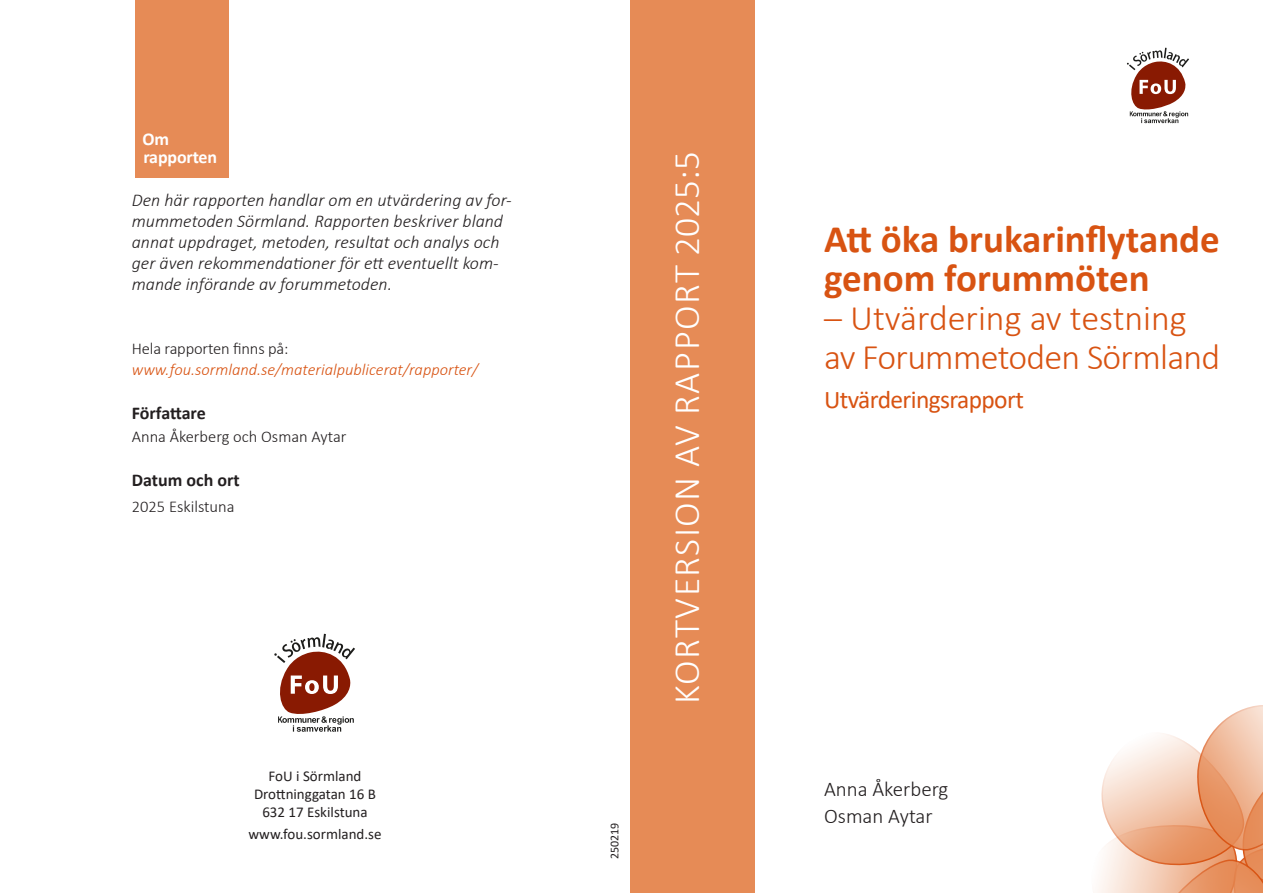
<style>
.page{position:relative;width:1263px;height:893px;background:#fff}
.page>*{position:absolute;margin:0;border:0;box-sizing:border-box;transform-origin:0 0}
.Rubrik_1{font:700 39px/39px "Calibri";color:#d85312}
.t1{font:300 37.5px "Calibri";letter-spacing:.04em;color:#fff}
.Rubrik_1-2{font:300 36px/39px "Calibri";letter-spacing:-.02em;color:#d85312}
.Rubrik_2{font:25.5px "Calibri";letter-spacing:-.025em;color:#d85312}
.t2{font:300 21px "Calibri";color:#231f20}
.Ingress{font:italic 300 18px/21px "Calibri";color:#231f20}
.Rubrik_3{font:700 18px "Calibri";color:#231f20}
.t3{font:700 18px "Calibri";letter-spacing:-.01em;color:#fff}
.Ingress-2{font:italic 300 16.5px/21px "Calibri";color:#d85312}
.t4{font:300 16.5px "Calibri";color:#231f20}
.t5{font:15px "Calibri";color:#231f20}
.t6{font:12px "Calibri";color:#231f20}
.s1{font-style:normal;color:#231f20}
</style>
<div class="page">
<svg style="left:274px;top:634px;width:81px;height:98px"></svg>
<svg style="left:1127px;top:48px;width:62px;height:75px"></svg>
<div style="left:135px;top:0;width:94px;height:178px;background:#e68b56"></div>
<div style="left:630px;top:0;width:125px;height:893px;background:#e68b56"></div>
<svg style="left:1098px;top:705px;width:165px;height:188px"></svg>
<p class="t3" style="left:142px;top:127px;width:28px">Om</p>
<p class="t3" style="left:143px;top:145px;width:75px">rapporten</p>
<p class="Ingress" style="left:132px;top:189px;width:381px">Den här rapporten handlar om en utvärdering av for&shy;mummetoden Sörmland. Rapporten beskriver bland annat uppdraget, metoden, resultat och analys och ger även rekommendationer för ett eventuellt kom&shy;mande införande av forummetoden.</p>
<p class="Ingress-2" style="left:132px;top:338px;width:348px"><span class="s1">Hela rapporten finns på: </span>www.fou.sormland.se/materialpublicerat/rapporter/</p>
<p class="Rubrik_3" style="left:132px;top:400px;width:76px">Författare</p>
<p class="t4" style="left:132px;top:427px;width:216px">Anna Åkerberg och Osman Aytar</p>
<p class="Rubrik_3" style="left:132px;top:467px;width:109px">Datum och ort</p>
<p class="t4" style="left:132px;top:496px;width:104px">2025 Eskilstuna</p>
<p class="t5" style="left:269px;top:766px;width:94px">FoU i Sörmland</p>
<p class="t5" style="left:254px;top:784px;width:123px">Drottninggatan 16 B</p>
<p class="t5" style="left:262px;top:802px;width:107px">632 17 Eskilstuna</p>
<p class="t5" style="left:248px;top:823px;width:135px">www.fou.sormland.se</p>
<p class="t6" style="left:606px;top:859px;width:38px;rotate:-90deg">250219</p>
<p class="t1" style="left:664px;top:704px;width:555px;rotate:-90deg">KORTVERSION AV RAPPORT 2025:5</p>
<p class="Rubrik_1" style="left:824px;top:219px;width:397px">Att öka brukarinflytande genom forummöten</p>
<p class="Rubrik_1-2" style="left:824px;top:298px;width:398px">– Utvärdering av testning av Forummetoden Sörmland</p>
<p class="Rubrik_2" style="left:824px;top:382px;width:201px">Utvärderingsrapport</p>
<p class="t2" style="left:824px;top:776px;width:126px">Anna Åkerberg</p>
<p class="t2" style="left:824px;top:803px;width:110px">Osman Aytar</p>
</div>
